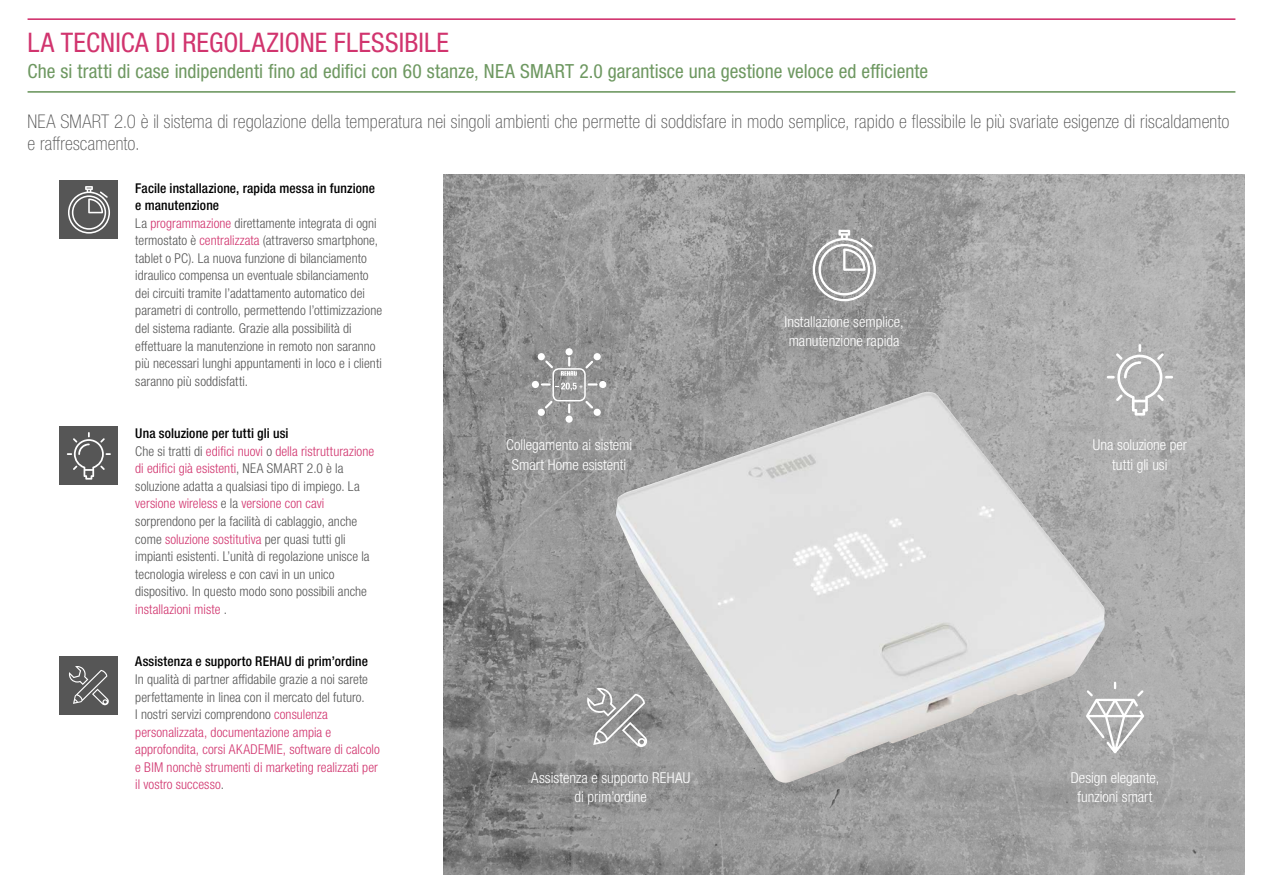
<style>
.page{position:relative;width:1263px;height:893px;background:#fff}
.page>*{position:absolute;margin:0;border:0;box-sizing:border-box;transform-origin:0 0}
.Headline_with_sublin{font:condensed 27px "Helvetica Neue LTW1 G";letter-spacing:.005em;color:#d1346e}
.Subline{font:condensed 19.5px "Helvetica Neue LTW1 G";letter-spacing:.005em;color:#6e9861}
.Leadtext_large{font:100 condensed 18.9px/21.9px "Helvetica Neue LTW1 G";letter-spacing:.01em;color:#565656}
.aufzählungen_nea{font:300 condensed 15px/19.5px "Helvetica Neue LTW1 G";color:#fff;text-align:center}
.Bodytext{font:300 condensed 13.5px/17.5px "Helvetica Neue LTW1 G";letter-spacing:.005em;color:#565656}
.Bodytext-2{font:300 condensed 13.5px/17.5px "Helvetica Neue LTW1 G";letter-spacing:.005em;color:#d1346e}
.Bodytext_headline{font:500 condensed 13.5px/17.5px "Helvetica Neue LTW1 G";letter-spacing:.01em;color:#000}
.s1{color:#d1346e}
.s2{color:#565656}
</style>
<div class="page">
<hr style="left:28px;top:18px;width:1207px;height:2px;background:#d1346e">
<hr style="left:28px;top:91px;width:1207px;height:2px;background:#6e9861">
<img style="left:444px;top:175px;width:800px;height:700px">
<img style="left:616px;top:392px;width:489px;height:391px">
<svg style="left:1107px;top:344px;width:66px;height:72px;background:#bcbcbc"></svg>
<svg style="left:813px;top:230px;width:63px;height:71px"></svg>
<svg style="left:1086px;top:682px;width:58px;height:71px"></svg>
<div style="left:599px;top:381px;width:7px;height:7px;background:#fff;border-radius:50%"></div>
<div style="left:594px;top:353px;width:7px;height:7px;background:#fff;border-radius:50%"></div>
<div style="left:594px;top:409px;width:7px;height:7px;background:#fff;border-radius:50%"></div>
<div style="left:538px;top:353px;width:7px;height:7px;background:#fff;border-radius:50%"></div>
<div style="left:538px;top:409px;width:7px;height:7px;background:#fff;border-radius:50%"></div>
<div style="left:532px;top:381px;width:7px;height:7px;background:#fff;border-radius:50%"></div>
<div style="left:565px;top:416px;width:8px;height:7px;background:#fff;border-radius:50%"></div>
<div style="left:565px;top:348px;width:8px;height:7px;background:#fff;border-radius:50%"></div>
<svg style="left:541px;top:357px;width:56px;height:56px;background:#a4a4a4"></svg>
<svg style="left:586px;top:688px;width:62px;height:59px;background:#a2a2a2"></svg>
<div style="left:60px;top:180px;width:58px;height:59px;background:#565656"></div>
<div style="left:60px;top:427px;width:58px;height:58px;background:#565656"></div>
<div style="left:60px;top:656px;width:58px;height:59px;background:#565656"></div>
<svg style="left:67px;top:432px;width:44px;height:48px"></svg>
<svg style="left:68px;top:186px;width:42px;height:48px"></svg>
<svg style="left:69px;top:666px;width:40px;height:39px"></svg>
<p class="Headline_with_sublin" style="left:28px;top:27px;width:423px">LA TECNICA DI REGOLAZIONE FLESSIBILE</p>
<p class="Subline" style="left:28px;top:59px;width:902px">Che si tratti di case indipendenti fino ad edifici con 60 stanze, NEA SMART 2.0 garantisce una gestione veloce ed efficiente</p>
<p class="Leadtext_large" style="left:28px;top:111px;width:1203px">NEA SMART 2.0 è il sistema di regolazione della temperatura nei singoli ambienti che permette di soddisfare in modo semplice, rapido e flessibile le più svariate esigenze di riscaldamento e raffrescamento.</p>
<p class="Bodytext_headline" style="left:135px;top:179px;width:241px">Facile installazione, rapida messa in funzione e manutenzione</p>
<p class="Bodytext" style="left:135px;top:214px;width:248px">La <span class="s1">programmazione</span> direttamente integrata di ogni termostato è <span class="s1">centralizzata</span> (attraverso smartphone, tablet o PC). La nuova funzione di bilanciamento idraulico compensa un eventuale sbilanciamento dei circuiti tramite l’adattamento automatico dei parametri di controllo, permettendo l’ottimizzazione del sistema radiante. Grazie alla possibilità di effettuare la manutenzione in remoto non saranno più necessari lunghi appuntamenti in loco e i clienti saranno più soddisfatti.</p>
<p class="Bodytext_headline" style="left:135px;top:425px;width:155px">Una soluzione per tutti gli usi</p>
<p class="Bodytext" style="left:135px;top:442px;width:240px">Che si tratti di <span class="s1">edifici nuovi</span> o <span class="s1">della ristrutturazione di edifici già esistenti</span>, NEA SMART 2.0 è la soluzione adatta a qualsiasi tipo di impiego. La <span class="s1">versione wireless</span> e la <span class="s1">versione con cavi </span>sorprendono per la facilità di cablaggio, anche come <span class="s1">soluzione sostitutiva</span> per quasi tutti gli impianti esistenti. L’unità di regolazione unisce la tecnologia wireless e con cavi in un unico dispositivo. In questo modo sono possibili anche <span class="s1">installazioni miste</span> .</p>
<p class="Bodytext_headline" style="left:135px;top:653px;width:234px">Assistenza e supporto REHAU di prim’ordine</p>
<p class="Bodytext-2" style="left:135px;top:670px;width:246px"><span class="s2">In qualità di partner affidabile grazie a noi sarete perfettamente in linea con il mercato del futuro.<br>I nostri servizi comprendono</span> consulenza personalizzata, documentazione ampia e approfondita, corsi AKADEMIE, software di calcolo e BIM nonchè strumenti di marketing realizzati per il vostro successo<span class="s2">.</span></p>
<p class="aufzählungen_nea" style="left:506px;top:435px;width:128px">Collegamento ai sistemi<br>Smart Home esistenti</p>
<p class="aufzählungen_nea" style="left:784px;top:312px;width:121px">Installazione semplice,</p>
<p class="aufzählungen_nea" style="left:789px;top:331px;width:112px">manutenzione rapida</p>
<p class="aufzählungen_nea" style="left:531px;top:768px;width:161px">Assistenza e supporto REHAU di prim’ordine</p>
<p class="aufzählungen_nea" style="left:1093px;top:435px;width:96px">Una soluzione per tutti gli usi</p>
<p class="aufzählungen_nea" style="left:1071px;top:768px;width:90px">Design elegante,</p>
<p class="aufzählungen_nea" style="left:1077px;top:787px;width:76px">funzioni smart</p>
</div>
